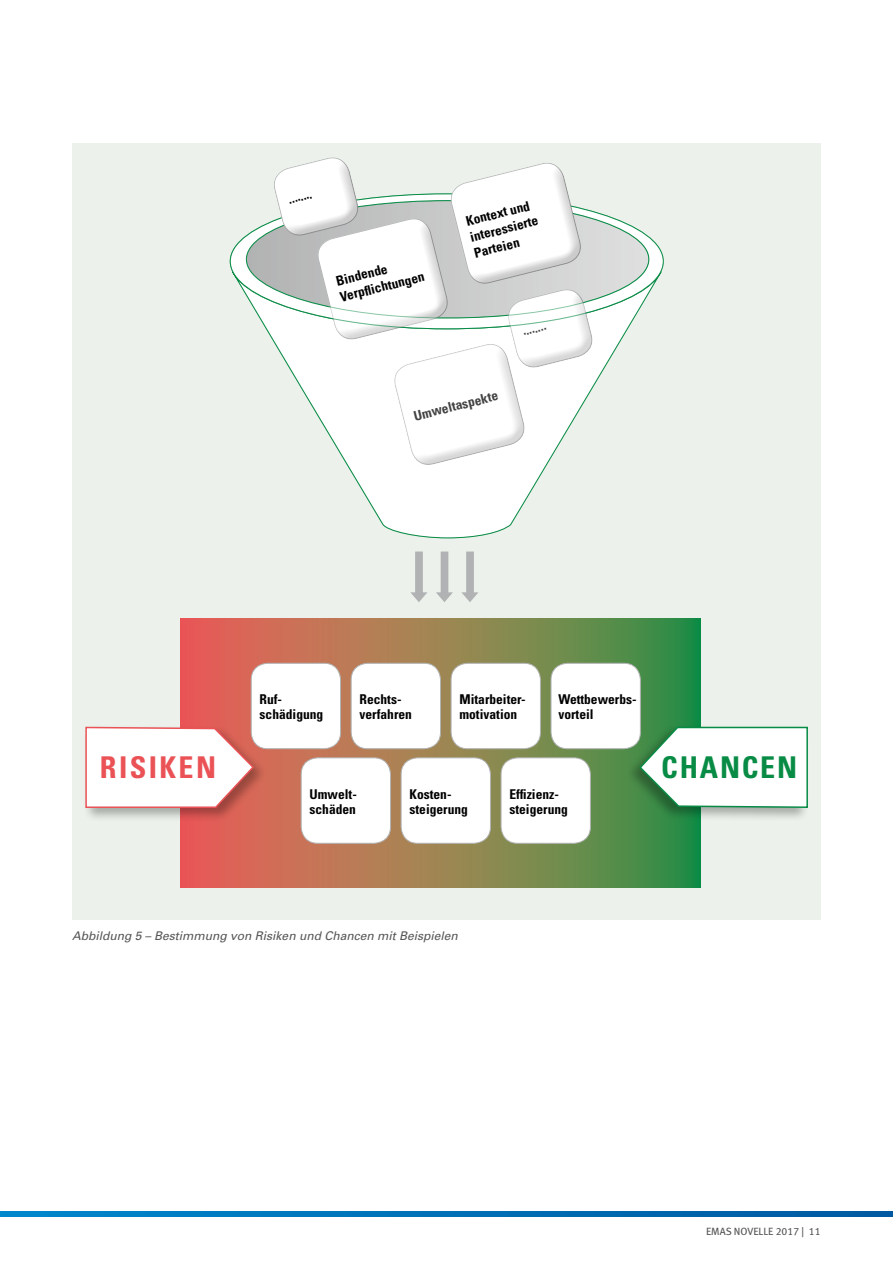
<style>
.page{position:relative;width:893px;height:1263px;background:#fff}
.page>*{position:absolute;margin:0;border:0;box-sizing:border-box;transform-origin:0 0}
.t1{font:700 condensed 30px "Univers";letter-spacing:.08em;color:#ea5256}
.t2{font:700 condensed 30px "Univers";letter-spacing:.06em;color:#078b45}
.t3{font:700 condensed 13.5px/15.1px "Univers";color:#000}
.t4{font:italic 12px "Univers";color:#565656}
.t5{font:10.5px "Meta Book LF";color:#565656}
</style>
<div class="page">
<svg style="left:0;top:1212px;width:893px;height:4px;background:#0070b6"></svg>
<div style="left:72px;top:143px;width:749px;height:776px;background:#ecf2eb"></div>
<svg style="left:181px;top:619px;width:520px;height:269px;background:#947d51"></svg>
<div style="left:83px;top:725px;width:184px;height:97px;background:#000;opacity:.3"></div>
<svg style="left:85px;top:726px;width:170px;height:83px;background:#f6e1df"></svg>
<div style="left:626px;top:724px;width:184px;height:98px;background:#000;opacity:.3"></div>
<svg style="left:638px;top:726px;width:171px;height:83px;background:#d7e7db"></svg>
<div style="left:251px;top:663px;width:90px;height:86px;background:#fff;border-radius:17px"></div>
<div style="left:251px;top:663px;width:90px;height:86px;border:1px solid #b1b2b3;border-radius:17px"></div>
<div style="left:351px;top:663px;width:89px;height:86px;background:#fff;border-radius:17px"></div>
<div style="left:351px;top:663px;width:90px;height:86px;border:1px solid #b1b2b3;border-radius:17px"></div>
<div style="left:451px;top:663px;width:89px;height:86px;background:#fff;border-radius:17px"></div>
<div style="left:451px;top:663px;width:90px;height:86px;border:1px solid #b1b2b3;border-radius:17px"></div>
<div style="left:551px;top:663px;width:89px;height:86px;background:#fff;border-radius:17px"></div>
<div style="left:551px;top:663px;width:90px;height:86px;border:1px solid #b1b2b3;border-radius:17px"></div>
<div style="left:301px;top:758px;width:90px;height:85px;background:#fff;border-radius:17px"></div>
<div style="left:301px;top:757px;width:90px;height:87px;border:1px solid #b1b2b3;border-radius:17px"></div>
<div style="left:401px;top:758px;width:89px;height:85px;background:#fff;border-radius:17px"></div>
<div style="left:401px;top:757px;width:90px;height:87px;border:1px solid #b1b2b3;border-radius:17px"></div>
<div style="left:501px;top:758px;width:89px;height:85px;background:#fff;border-radius:17px"></div>
<div style="left:501px;top:757px;width:90px;height:87px;border:1px solid #b1b2b3;border-radius:17px"></div>
<svg style="left:410px;top:551px;width:17px;height:51px"></svg>
<svg style="left:436px;top:551px;width:17px;height:51px"></svg>
<svg style="left:461px;top:551px;width:17px;height:51px"></svg>
<svg style="left:351px;top:330px;width:276px;height:209px"></svg>
<svg style="left:230px;top:215px;width:434px;height:115px"></svg>
<svg style="left:257px;top:157px;width:350px;height:315px"></svg>
<p class="t3" style="left:287px;top:191px;width:25px;rotate:-14deg">........</p>
<p class="t3" style="left:334px;top:273px;width:88px;line-height:16.5px;rotate:-14deg">Bindende<br>Verpfl ichtungen</p>
<p class="t3" style="left:464px;top:213px;width:71px;line-height:16.5px;rotate:-14deg">Kontext und interessierte<br>Parteien</p>
<p class="t3" style="left:521px;top:323px;width:25px;rotate:-14deg">........</p>
<p class="t3" style="left:412px;top:409px;width:88px;rotate:-14deg">Umweltaspekte</p>
<p class="t3" style="left:260px;top:692px;width:65px">Ruf&shy;schädigung</p>
<p class="t3" style="left:360px;top:692px;width:54px">Rechts&shy;verfahren</p>
<p class="t3" style="left:459px;top:692px;width:68px">Mitarbeiter&shy;motivation</p>
<p class="t3" style="left:558px;top:692px;width:80px">Wettbewerbs&shy;vorteil</p>
<h1 class="t1" style="left:100px;top:749px;width:118px">RISIKEN</h1>
<h1 class="t2" style="left:661px;top:749px;width:137px">CHANCEN</h1>
<p class="t3" style="left:310px;top:786px;width:49px">Umwelt&shy;schäden</p>
<p class="t3" style="left:409px;top:786px;width:60px">Kosten&shy;steigerung</p>
<p class="t3" style="left:509px;top:786px;width:60px">Effizienz&shy;steigerung</p>
<p class="t4" style="left:72px;top:929px;width:387px">Abbildung 5 – Bestimmung von Risiken und Chancen mit Beispielen</p>
<p class="t5" style="left:706px;top:1225px;width:116px">EMAS NOVELLE 2017 | 11</p>
</div>
